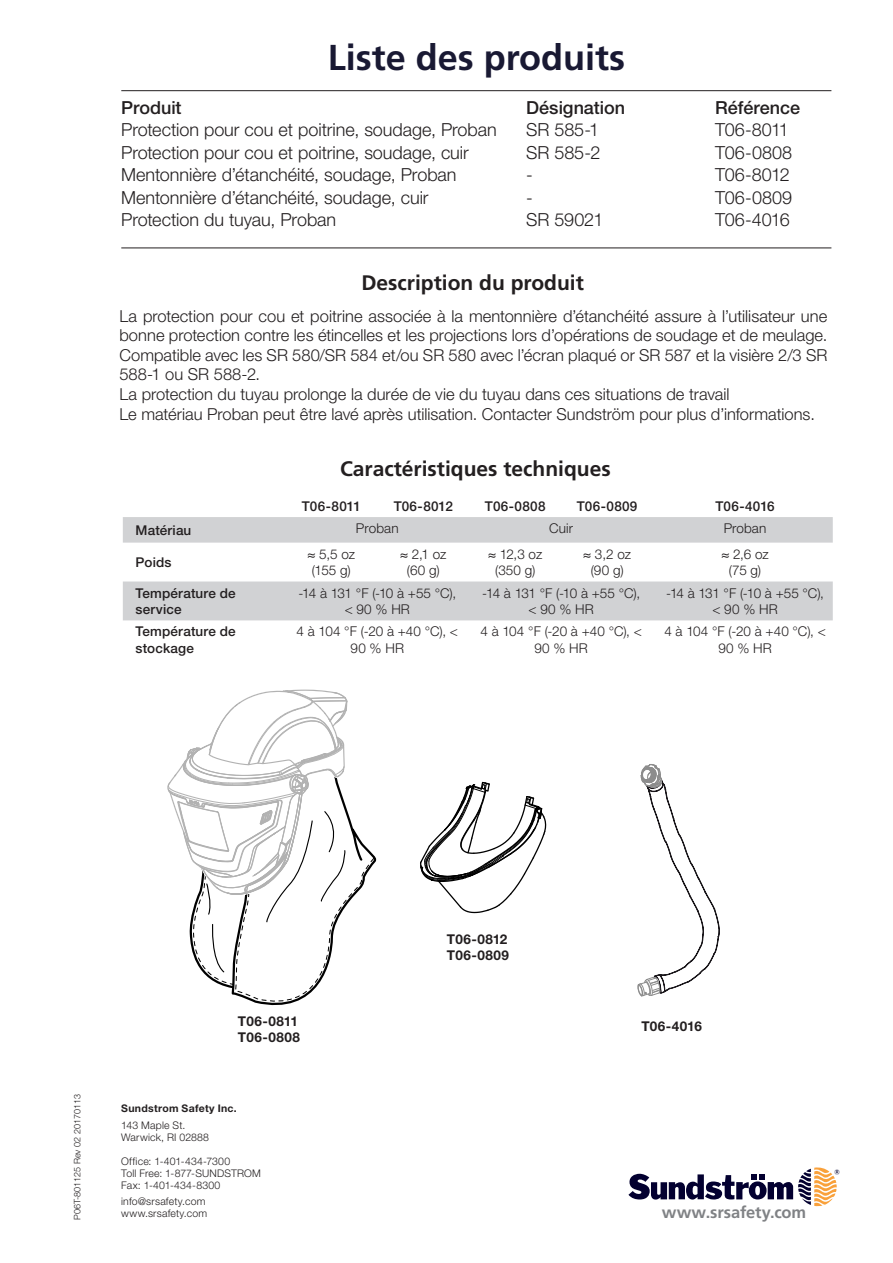
<style>
.page{position:relative;width:893px;height:1263px;background:#fff}
.page>*{position:absolute;margin:0;border:0;box-sizing:border-box;transform-origin:0 0}
.t1{font:700 36px "Frutiger LT Pro";color:#191933}
.t2{font:700 21px "Frutiger LT Pro";color:#231f20}
.Designation_rad_2{font:300 18px "Helvetica Neue LT Pro";letter-spacing:-.005em;color:#231f20}
.Designation{font:500 18px "Helvetica Neue LT Pro";color:#231f20}
.Bröd{font:300 16.5px/19.5px "Helvetica Neue LT Pro";color:#231f20}
.t3{font:700 16.5px "Frutiger LT Pro";letter-spacing:-.005em;color:#808285}
.Tabell{font:300 13.5px/16.5px "Helvetica Neue LT Pro";letter-spacing:.005em;color:#231f20;text-align:center}
.Tabell-2{font:500 13.5px/16.5px "Helvetica Neue LT Pro";letter-spacing:.01em;color:#231f20}
.Tabell-3{font:300 13.5px/16.5px "Helvetica Neue LT Pro";letter-spacing:-.035em;color:#231f20;text-align:center}
.Detaljer{font:700 13.5px "Helvetica Neue LT Std";letter-spacing:.035em;color:#231f20}
.t4{font:300 10.5px/12px "Helvetica Neue LT Pro";letter-spacing:.02em;color:#231f20}
.t5{font:700 10.5px "Helvetica Neue LT Std";letter-spacing:.03em;color:#231f20}
.t6{font:300 9px "Helvetica Neue LT Pro";color:#231f20}
</style>
<div class="page">
<svg style="left:628px;top:1167px;width:211px;height:39px"></svg>
<hr style="left:121px;top:248px;width:710px;height:1px;background:#231f20">
<hr style="left:121px;top:90px;width:710px;height:1px;background:#231f20">
<svg style="left:123px;top:517px;width:710px;height:103px;fill:#d1d2d4"></svg>
<svg style="left:167px;top:689px;width:209px;height:317px"></svg>
<svg style="left:420px;top:781px;width:127px;height:133px"></svg>
<svg style="left:637px;top:764px;width:83px;height:233px"></svg>
<p class="t1" style="left:328px;top:37px;width:299px">Liste des produits</p>
<p class="Designation" style="left:121px;top:97px;width:62px">Produit</p>
<p class="Designation" style="left:526px;top:97px;width:100px">Désignation</p>
<p class="Designation" style="left:715px;top:97px;width:86px">Référence</p>
<p class="Designation_rad_2" style="left:121px;top:119px;width:377px">Protection pour cou et poitrine, soudage, Proban</p>
<p class="Designation_rad_2" style="left:526px;top:119px;width:74px">SR 585-1</p>
<p class="Designation_rad_2" style="left:715px;top:119px;width:75px">T06-8011</p>
<p class="Designation_rad_2" style="left:121px;top:141px;width:349px">Protection pour cou et poitrine, soudage, cuir</p>
<p class="Designation_rad_2" style="left:526px;top:141px;width:76px">SR 585-2</p>
<p class="Designation_rad_2" style="left:715px;top:141px;width:78px">T06-0808</p>
<p class="Designation_rad_2" style="left:121px;top:164px;width:337px">Mentonnière d’étanchéité, soudage, Proban</p>
<p class="Designation_rad_2" style="left:526px;top:164px;width:8px">-</p>
<p class="Designation_rad_2" style="left:715px;top:164px;width:76px">T06-8012</p>
<p class="Designation_rad_2" style="left:121px;top:186px;width:309px">Mentonnière d’étanchéité, soudage, cuir</p>
<p class="Designation_rad_2" style="left:526px;top:186px;width:8px">-</p>
<p class="Designation_rad_2" style="left:715px;top:186px;width:79px">T06-0809</p>
<p class="Designation_rad_2" style="left:121px;top:209px;width:217px">Protection du tuyau, Proban</p>
<p class="Designation_rad_2" style="left:526px;top:209px;width:79px">SR 59021</p>
<p class="Designation_rad_2" style="left:715px;top:209px;width:76px">T06-4016</p>
<p class="t2" style="left:361px;top:270px;width:224px">Description du produit</p>
<p class="Bröd" style="left:119px;top:306px;width:709px">La protection pour cou et poitrine associée à la mentonnière d’étanchéité assure à l’utilisateur une bonne protection contre les étincelles et les projections lors d’opérations de soudage et de meulage.</p>
<p class="Bröd" style="left:119px;top:345px;width:709px">Compatible avec les SR 580/SR 584 et/ou SR 580 avec l’écran plaqué or SR 587 et la visière 2/3 SR<br>588-1 ou SR 588-2.</p>
<p class="Bröd" style="left:119px;top:384px;width:612px">La protection du tuyau prolonge la durée de vie du tuyau dans ces situations de travail</p>
<p class="Bröd" style="left:119px;top:403px;width:697px">Le matériau Proban peut être lavé après utilisation. Contacter Sundström pour plus d’informations.</p>
<p class="t2" style="left:340px;top:456px;width:272px">Caractéristiques techniques</p>
<p class="Tabell-2" style="left:302px;top:497px;width:60px">T06-8011</p>
<p class="Tabell-2" style="left:394px;top:497px;width:61px">T06-8012</p>
<p class="Tabell-2" style="left:485px;top:497px;width:62px">T06-0808</p>
<p class="Tabell-2" style="left:577px;top:497px;width:62px">T06-0809</p>
<p class="Tabell-2" style="left:715px;top:497px;width:61px">T06-4016</p>
<p class="Tabell-2" style="left:136px;top:521px;width:57px">Matériau</p>
<p class="Tabell" style="left:356px;top:520px;width:44px">Proban</p>
<p class="Tabell" style="left:549px;top:520px;width:25px">Cuir</p>
<p class="Tabell" style="left:724px;top:520px;width:44px">Proban</p>
<p class="Tabell-2" style="left:136px;top:554px;width:37px">Poids</p>
<p class="Tabell" style="left:307px;top:545px;width:49px">≈ 5,5 oz (155 g)</p>
<p class="Tabell" style="left:400px;top:545px;width:48px">≈ 2,1 oz (60 g)</p>
<p class="Tabell" style="left:488px;top:545px;width:56px">≈ 12,3 oz (350 g)</p>
<p class="Tabell" style="left:583px;top:545px;width:49px">≈ 3,2 oz (90 g)</p>
<p class="Tabell" style="left:721px;top:545px;width:49px">≈ 2,6 oz (75 g)</p>
<p class="Tabell-2" style="left:136px;top:584px;width:102px">Température de service</p>
<p class="Tabell-3" style="left:298px;top:584px;width:159px">-14 à 131 °F (-10 à +55 °C), &lt; 90 % HR</p>
<p class="Tabell-3" style="left:482px;top:584px;width:159px">-14 à 131 °F (-10 à +55 °C), &lt; 90 % HR</p>
<p class="Tabell-3" style="left:666px;top:584px;width:159px">-14 à 131 °F (-10 à +55 °C), &lt; 90 % HR</p>
<p class="Tabell-2" style="left:136px;top:623px;width:102px">Température de stockage</p>
<p class="Tabell" style="left:297px;top:623px;width:163px">4 à 104 °F (-20 à +40 °C), &lt;<br>90 % HR</p>
<p class="Tabell" style="left:480px;top:623px;width:163px">4 à 104 °F (-20 à +40 °C), &lt;<br>90 % HR</p>
<p class="Tabell" style="left:664px;top:623px;width:163px">4 à 104 °F (-20 à +40 °C), &lt;<br>90 % HR</p>
<p class="t6" style="left:72px;top:1220px;width:127px;rotate:-90deg">P06T-801125 Rev 02 20170113</p>
<p class="Detaljer" style="left:238px;top:1012px;width:61px">T06-0811</p>
<p class="Detaljer" style="left:238px;top:1028px;width:63px">T06-0808</p>
<p class="Detaljer" style="left:447px;top:931px;width:62px">T06-0812</p>
<p class="Detaljer" style="left:447px;top:947px;width:63px">T06-0809</p>
<p class="Detaljer" style="left:641px;top:1018px;width:62px">T06-4016</p>
<p class="t5" style="left:121px;top:1102px;width:117px">Sundstrom Safety Inc.</p>
<p class="t4" style="left:121px;top:1119px;width:89px">143 Maple St.<br>Warwick, RI 02888</p>
<p class="t4" style="left:121px;top:1155px;width:141px">Office: 1-401-434-7300<br>Toll Free: 1-877-SUNDSTROM<br>Fax: 1-401-434-8300</p>
<p class="t4" style="left:121px;top:1195px;width:88px">info@srsafety.com www.srsafety.com</p>
<p class="t3" style="left:662px;top:1202px;width:146px">www.srsafety.com</p>
</div>
